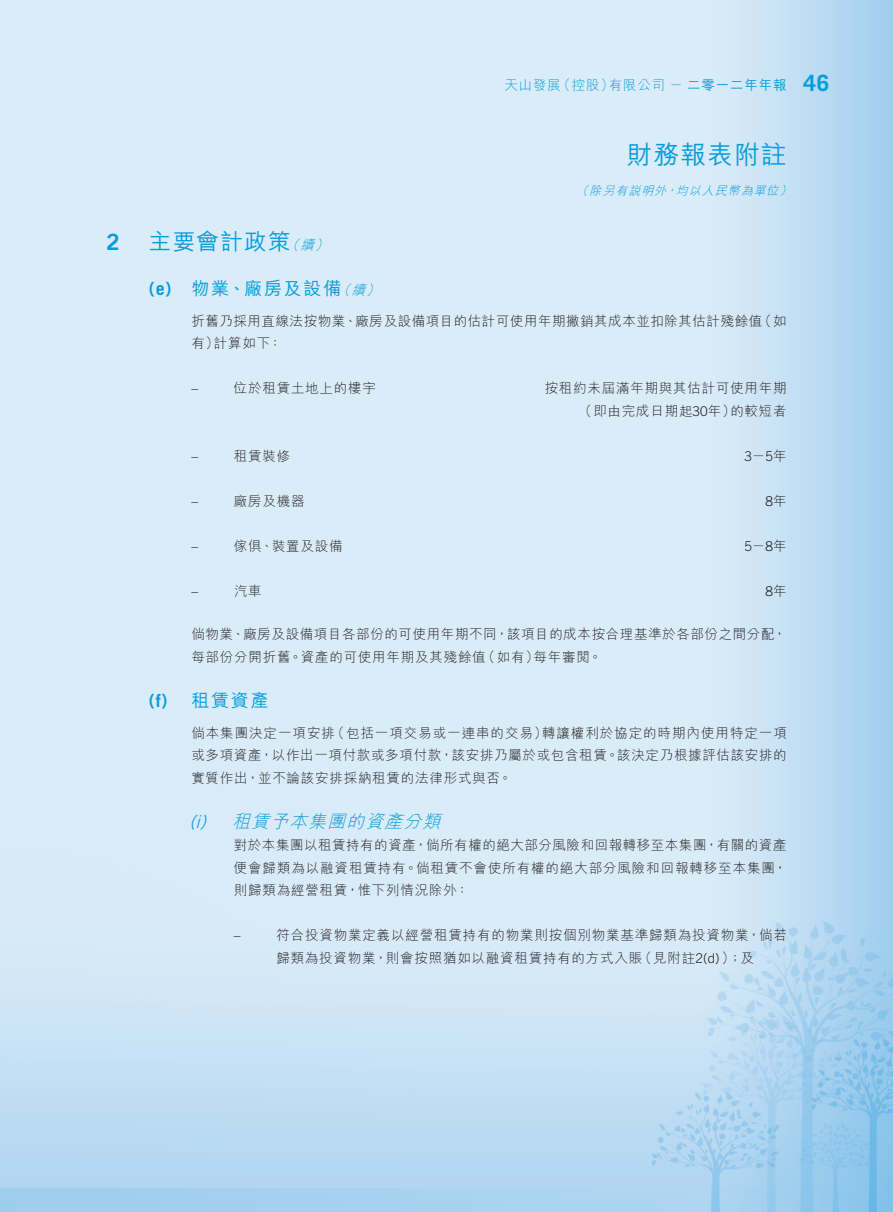
<style>
.page{position:relative;width:893px;height:1212px;background:#fff}
.page>*{position:absolute;margin:0;border:0;box-sizing:border-box;transform-origin:0 0}
.t1{font:500 25.5px "M Hei HK";letter-spacing:.055em;color:#069ddc}
.Heading_1{font:500 22.5px "M Hei HK";letter-spacing:.06em;color:#069ddc}
.t2{font:700 22.5px "Trade Gothic LT Std";color:#069ddc}
.Heading_1-2{font:22.5px "Trade Gothic LT Std Bd 2";color:#069ddc}
.Heading_2{font:500 18px "M Hei HK";letter-spacing:.1em;color:#069ddc}
.Heading_3{font:italic 300 18px "M Hei HK";color:#069ddc}
.Heading_2-2{font:700 18px "Trade Gothic LT Std";color:#069ddc}
.Heading_3-2{font:italic 300 18px "Trade Gothic LT Std";color:#069ddc}
.Body_Text{font:300 13.5px/22.5px "M Hei HK";letter-spacing:.06em;color:#231f20}
.Body_Text-2{font:300 13.5px/22.5px "M Hei HK";letter-spacing:.04em;color:#231f20}
.Body_Text-3{font:300 13.5px "Trade Gothic LT Std";color:#231f20}
.t3{font:500 13.5px "M Hei HK";letter-spacing:.06em;color:#069ddc}
.t4{font:300 13.5px "M Hei HK";letter-spacing:.06em;color:#069ddc}
.Heading_1-3{font:italic 300 13.5px "M Hei HK";color:#069ddc}
.Heading_2-3{font:italic 300 13.5px "M Hei HK";color:#069ddc}
.t5{font:italic 300 12px "M Hei HK";color:#069ddc}
.s1{font-weight:300}
.s2{font-family:"Trade Gothic LT Std"}
.s3{font-family:"M Hei HK"}
</style>
<div class="page">
<img style="left:1px;top:0;width:892px;height:1212px">
<img style="left:0;top:0;width:1px;height:1212px">
<p class="Heading_1-2" style="left:106px;top:228px;width:15px">2</p>
<p class="t4" style="left:557px;top:78px;width:59px">（控股）</p>
<p class="t3" style="left:609px;top:75px;width:179px"><span class="s1">有限公司－</span>二零一二年年報</p>
<p class="t4" style="left:505px;top:78px;width:58px">天山發展</p>
<h2 class="t2" style="left:804px;top:69px;width:27px">46</h2>
<p class="Heading_1" style="left:149px;top:225px;width:143px">主要會計政策</p>
<p class="Heading_1-3" style="left:285px;top:238px;width:34px">（續</p>
<p class="Heading_1-3" style="left:315px;top:238px;width:19px">(</p>
<p class="Heading_2-2" style="left:149px;top:277px;width:24px">)e(</p>
<p class="Heading_2" style="left:191px;top:275px;width:152px">物業、廠房及設備</p>
<p class="Heading_2-3" style="left:337px;top:283px;width:34px">（續</p>
<p class="Heading_2-3" style="left:366px;top:283px;width:19px">(</p>
<h1 class="t1" style="left:627px;top:136px;width:161px">財務報表附註</h1>
<p class="t5" style="left:779px;top:185px;width:17px">(</p>
<p class="t5" style="left:576px;top:185px;width:95px">（除另有說明外</p>
<p class="t5" style="left:676px;top:185px;width:107px">均以人民幣為單位</p>
<p class="t5" style="left:665px;top:185px;width:17px">，</p>
<p class="Body_Text" style="left:758px;top:309px;width:30px">（如</p>
<p class="Body_Text-2" style="left:214px;top:309px;width:550px;text-indent:-22px">折舊乃採用直線法按物業、廠房及設備項目的估計可使用年期撇銷其成本並扣除其估計殘餘值計算如下：</p>
<p class="Body_Text" style="left:191px;top:332px;width:29px">有）</p>
<p class="Heading_2-2" style="left:149px;top:689px;width:20px">)f(</p>
<p class="Body_Text-3" style="left:191px;top:380px;width:8px">–</p>
<p class="Body_Text-3" style="left:191px;top:448px;width:8px">–</p>
<p class="Body_Text-3" style="left:191px;top:493px;width:8px">–</p>
<p class="Body_Text-3" style="left:191px;top:538px;width:8px">–</p>
<p class="Body_Text" style="left:234px;top:377px;width:144px">位於租賃土地上的樓宇</p>
<p class="Body_Text" style="left:234px;top:444px;width:58px">租賃裝修</p>
<p class="Body_Text" style="left:234px;top:489px;width:72px">廠房及機器</p>
<p class="Body_Text" style="left:234px;top:534px;width:110px">傢俱、裝置及設備</p>
<p class="Body_Text" style="left:545px;top:377px;width:244px">按租約未屆滿年期與其估計可使用年期</p>
<p class="Body_Text" style="left:578px;top:399px;width:159px">（即由完成日期起<span class="s2">30</span>年）</p>
<p class="Body_Text" style="left:730px;top:399px;width:58px">的較短者</p>
<p class="Body_Text-3" style="left:744px;top:448px;width:44px">3<span class="s3">－</span>5<span class="s3">年</span></p>
<p class="Body_Text" style="left:766px;top:489px;width:23px">年<span class="s2">8</span></p>
<p class="Body_Text-3" style="left:744px;top:538px;width:44px">5<span class="s3">－</span>8<span class="s3">年</span></p>
<p class="Body_Text" style="left:234px;top:579px;width:29px">汽車</p>
<p class="Body_Text" style="left:766px;top:579px;width:23px">年<span class="s2">8</span></p>
<p class="Body_Text-3" style="left:191px;top:583px;width:8px">–</p>
<p class="Body_Text" style="left:534px;top:623px;width:254px;text-indent:-342px">倘物業、廠房及設備項目各部份的可使用年期不同，該項目的成本按合理基準於各部份之間分配，每年審閱。</p>
<p class="Body_Text" style="left:482px;top:645px;width:59px">（如有）</p>
<p class="Body_Text" style="left:191px;top:645px;width:296px">每部份分開折舊。資產的可使用年期及其殘餘值</p>
<p class="Heading_2" style="left:191px;top:687px;width:79px">租賃資產</p>
<p class="Body_Text" style="left:331px;top:721px;width:218px">（包括一項交易或一連串的交易）</p>
<p class="Body_Text" style="left:191px;top:721px;width:597px">倘本集團決定一項安排<br>或多項資產，以作出一項付款或多項付款，該安排乃屬於或包含租賃。該決定乃根據評估該安排的實質作出，並不論該安排採納租賃的法律形式與否。</p>
<p class="Heading_3" style="left:232px;top:812px;width:215px">租賃予本集團的資產分類</p>
<p class="Body_Text" style="left:542px;top:721px;width:246px">轉讓權利於協定的時期內使用特定一項</p>
<p class="Heading_3-2" style="left:189px;top:810px;width:23px">)i(</p>
<p class="Body_Text" style="left:234px;top:834px;width:554px;text-align:justify">對於本集團以租賃持有的資產，倘所有權的絕大部分風險和回報轉移至本集團，有關的資產便會歸類為以融資租賃持有。倘租賃不會使所有權的絕大部分風險和回報轉移至本集團，則歸類為經營租賃，惟下列情況除外：</p>
<p class="Body_Text" style="left:276px;top:924px;width:512px">符合投資物業定義以經營租賃持有的物業則按個別物業基準歸類為投資物業，倘若</p>
<p class="Body_Text-3" style="left:234px;top:927px;width:8px">–</p>
<p class="Body_Text" style="left:638px;top:946px;width:117px">（見附註 <span class="s2">d(2 )</span> ）；及</p>
<p class="Body_Text" style="left:276px;top:946px;width:367px">歸類為投資物業，則會按照猶如以融資租賃持有的方式入賬</p>
</div>
